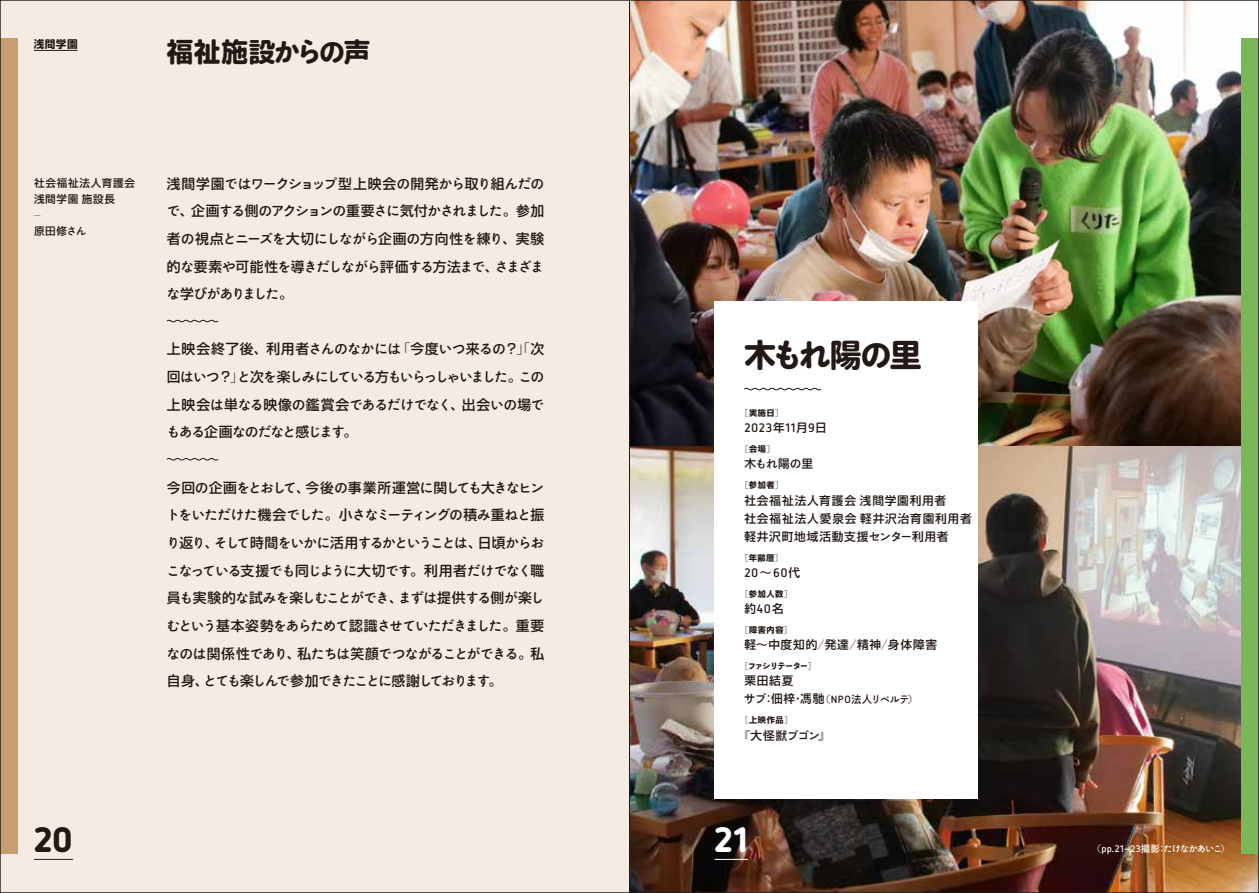
<style>
.page{position:relative;width:1259px;height:893px;background:#fff}
.page>*{position:absolute;margin:0;border:0;box-sizing:border-box;transform-origin:0 0}
.t1{font:900 35.1px "Netto Pro";color:#221815}
.t2{font:900 35.1px "Netto Pro";color:#fff}
.t3{font:700 31.95px "Soft Go Std";color:#221815}
.t4{font:700 26.55px "Soft Go Std";color:#221815}
.t5{font:13.8px/27.6px "NPR Qunado Kn 2 W375";letter-spacing:-.105em;color:#221815}
.t6{font:500 13.8px "Soft Go Std";letter-spacing:.06em;color:#221815}
.t7{font:700 12.3px "Netto Pro";letter-spacing:.04em;color:#221815}
.t8{font:500 11.7px/18px "Soft Go Std";letter-spacing:.07em;color:#221815}
.t9{font:500 10.65px/15.9px "Soft Go Std";letter-spacing:.065em;color:#221815}
.t10{font:700 10.65px "Soft Go Std";color:#221815}
.t11{font:700 9.45px "Netto Pro";color:#fff}
.t12{font:700 8.25px "Soft Go Std";letter-spacing:.075em;color:#221815}
.t13{font:8.25px "NPR Qunado Kn 2 W650";letter-spacing:-.085em;color:#221815}
.t14{font:8.25px "NPR Qunado Kn 2 W100";color:#221815}
.t15{font:300 6.45px "Ryumin Pr 6 N";color:#221815}
.s1{font-family:"NPR Qunado Kn 2 W650";font-weight:400}
.s2{font-family:"NPR Qunado Kn 2 W375";font-weight:400}
.s3{font-family:"Soft Go Std";font-weight:500}
.s4{font-family:"NPR Qunado Kn 2 W100";font-weight:400}
.s5{font-family:"NPR Qunado Kn 2 W100"}
.s6{font-family:"Soft Go Std";font-weight:500;font-size:11.7px}
.s7{font-family:"Soft Go Std";font-weight:700}
.s8{font-family:"Netto Pro";font-weight:700;font-size:12.3px}
.s9{font-family:"Yu Go Pr 6 N";font-weight:400}
.s10{font-family:"NPR Qunado Kn 2 W550";font-weight:400}
.s11{font-family:"NPR Qunado Kn 2 W100";font-weight:400;font-size:9.9px}
.s12{font-family:"Netto Pro";font-weight:700;font-size:10.5px}
.s13{font-size:9.9px}
.s14{font-family:"NPR Qunado Kn 2 W375";font-weight:400;font-size:9.9px}
.s15{font-family:"NPR Qunado Kn 2 W100";font-weight:400;font-size:9px}
.s16{font-family:"Soft Go Std";font-weight:500;font-size:9px}
.s17{font-family:"NPR Qunado Kn 2 W375";font-weight:400;font-size:9px}
</style>
<div class="page">
<div style="left:0;top:0;width:629px;height:893px;background:#f4ece2"></div>
<img style="left:631px;top:2px;width:626px;height:889px">
<div style="left:0;top:38px;width:17px;height:816px;background:#c79e6e"></div>
<hr style="left:34px;top:859px;width:39px;height:1px;background:#221815">
<hr style="left:714px;top:859px;width:34px;height:1px;background:#fff">
<hr style="left:34px;top:50px;width:44px;height:1px;background:#221815">
<svg style="left:166px;top:319px;width:53px;height:4px"></svg>
<svg style="left:166px;top:458px;width:53px;height:3px"></svg>
<div style="left:1242px;top:38px;width:17px;height:816px;background:#78b856"></div>
<div style="left:714px;top:301px;width:264px;height:497px;background:#fff"></div>
<svg style="left:744px;top:387px;width:77px;height:4px"></svg>
<p class="t10" style="left:34px;top:36px;width:45px">浅間学園</p>
<h3 class="t4" style="left:167px;top:33px;width:205px">福祉施設<span class="s1">からの</span>声</h3>
<p class="t9" style="left:34px;top:175px;width:103px">社会福祉法人育護会浅間学園施設長</p>
<p class="t15" style="left:34px;top:209px;width:8px">̶</p>
<p class="t9" style="left:34px;top:222px;width:54px">原田修<span class="s2">さん</span></p>
<p class="t5" style="left:167px;top:170px;width:379px"><span class="s3">浅間学園</span>ではワークショップ<span class="s3">型上映会</span>の<span class="s3">開発</span>から<span class="s3">取</span>り<span class="s3">組</span>んだので<span class="s3">、企画</span>する<span class="s3">側</span>のアクションの<span class="s3">重要</span>さに<span class="s3">気付</span>かされました<span class="s3">。参加</span></p>
<p class="t6" style="left:167px;top:229px;width:379px">者<span class="s2">の</span>視点<span class="s2">とニーズを</span>大切<span class="s2">にしながら</span>企画<span class="s2">の</span>方向性<span class="s2">を</span>練<span class="s2">り</span>、実験</p>
<p class="t5" style="left:166px;top:253px;width:379px"><span class="s3">的</span>な<span class="s3">要素</span>や<span class="s3">可能性</span>を<span class="s3">導</span>きだしながら<span class="s3">評価</span>する<span class="s3">方法</span>まで<span class="s3">、</span>さまざまな<span class="s3">学</span>びがありました<span class="s3">。</span></p>
<p class="t6" style="left:167px;top:339px;width:379px">上映会終了後、利用者<span class="s2">さんのなかには</span><span class="s4">「</span>今度<span class="s2">いつ</span>来<span class="s2">るの</span>？<span class="s4">｣「</span>次</p>
<p class="t5" style="left:166px;top:364px;width:379px;text-align:justify"><span class="s3">回</span>はいつ<span class="s3">？</span><span class="s5">」</span>と<span class="s3">次</span>を<span class="s3">楽</span>しみにしている<span class="s3">方</span>もいらっしゃいました<span class="s3">。</span>この<span class="s3">上映会</span>は<span class="s3">単</span>なる<span class="s3">映像</span>の<span class="s3">鑑賞会</span>であるだけでなく<span class="s3">、出会</span>いの<span class="s3">場</span>でもある<span class="s3">企画</span>なのだなと<span class="s3">感</span>じます<span class="s3">。</span></p>
<p class="t5" style="left:167px;top:474px;width:379px;text-align:justify"><span class="s3">今回</span>の<span class="s3">企画</span>をとおして<span class="s3">、今後</span>の<span class="s3">事業所運営</span>に<span class="s3">関</span>しても<span class="s3">大</span>きなヒントをいただけた<span class="s3">機会</span>でした<span class="s3">。小</span>さなミーティングの<span class="s3">積</span>み<span class="s3">重</span>ねと<span class="s3">振</span>り<span class="s3">返</span>り<span class="s3">、</span>そして<span class="s3">時間</span>をいかに<span class="s3">活用</span>するかということは<span class="s3">、日頃</span>からおこなっている<span class="s3">支援</span>でも<span class="s3">同</span>じように<span class="s3">大切</span>です<span class="s3">。利用者</span>だけでなく<span class="s3">職員</span>も<span class="s3">実験的</span>な<span class="s3">試</span>みを<span class="s3">楽</span>しむことができ<span class="s3">、</span>まずは<span class="s3">提供</span>する<span class="s3">側</span>が<span class="s3">楽</span>しむという<span class="s3">基本姿勢</span>をあらためて<span class="s3">認識</span>させていただきました<span class="s3">。重要</span>なのは<span class="s3">関係性</span>であり<span class="s3">、私</span>たちは<span class="s3">笑顔</span>でつながることができる<span class="s3">。私自身、</span>とても<span class="s3">楽</span>しんで<span class="s3">参加</span>できたことに<span class="s3">感謝</span>しております<span class="s3">。</span></p>
<h2 class="t3" style="left:744px;top:332px;width:179px">木<span class="s1">もれ</span>陽<span class="s1">の</span>里</h2>
<p class="t12" style="left:740px;top:407px;width:45px"><span class="s4">［</span>実施日<span class="s4">］</span></p>
<p class="t7" style="left:744px;top:420px;width:84px">2023<span class="s6">年</span>11<span class="s6">月</span>9<span class="s6">日</span></p>
<p class="t14" style="left:740px;top:445px;width:36px">［<span class="s7">会場</span>］</p>
<p class="t8" style="left:744px;top:454px;width:70px">木<span class="s2">もれ</span>陽<span class="s2">の</span>里</p>
<p class="t12" style="left:740px;top:479px;width:44px"><span class="s4">［</span>参加者<span class="s4">］</span></p>
<p class="t8" style="left:744px;top:490px;width:229px">社会福祉法人育護会浅間学園利用者<br>社会福祉法人愛泉会軽井沢治育園利用者軽井沢町地域活動支援<span class="s2">センター</span>利用者</p>
<p class="t12" style="left:740px;top:552px;width:44px"><span class="s4">［</span>年齢層<span class="s4">］</span></p>
<p class="t7" style="left:744px;top:564px;width:57px">20<span class="s6">～</span>60<span class="s6">代</span></p>
<p class="t12" style="left:740px;top:588px;width:53px"><span class="s4">［</span>参加人数<span class="s4">］</span></p>
<p class="t8" style="left:744px;top:599px;width:41px">約<span class="s8">40</span>名</p>
<p class="t12" style="left:740px;top:624px;width:53px"><span class="s4">［</span>障害内容<span class="s4">］</span></p>
<p class="t8" style="left:744px;top:635px;width:194px">軽～中度知的<span class="s9">／</span>発達<span class="s9">／</span>精神<span class="s9">／</span>身体障害</p>
<p class="t13" style="left:740px;top:661px;width:77px"><span class="s5">［</span>ファシリテーター<span class="s5">］</span></p>
<p class="t8" style="left:744px;top:671px;width:175px">栗田結夏<br><span class="s2">サブ</span>：佃梓<span class="s10">・</span>馮馳<span class="s11">（</span><span class="s12">NPO</span><span class="s13">法人</span><span class="s14">リベルテ</span><span class="s11">）</span></p>
<p class="t12" style="left:740px;top:714px;width:54px"><span class="s4">［</span>上映作品<span class="s4">］</span></p>
<p class="t8" style="left:738px;top:725px;width:93px"><span class="s4">『</span>大怪獣<span class="s2">ブゴン</span><span class="s4">』</span></p>
<h1 class="t1" style="left:34px;top:815px;width:41px">20</h1>
<h1 class="t2" style="left:714px;top:815px;width:35px">21</h1>
<p class="t11" style="left:1092px;top:842px;width:139px"><span class="s15">（</span>pp.21–23<span class="s16">撮影：</span><span class="s17">たけなかあいこ</span><span class="s15">）</span></p>
</div>
